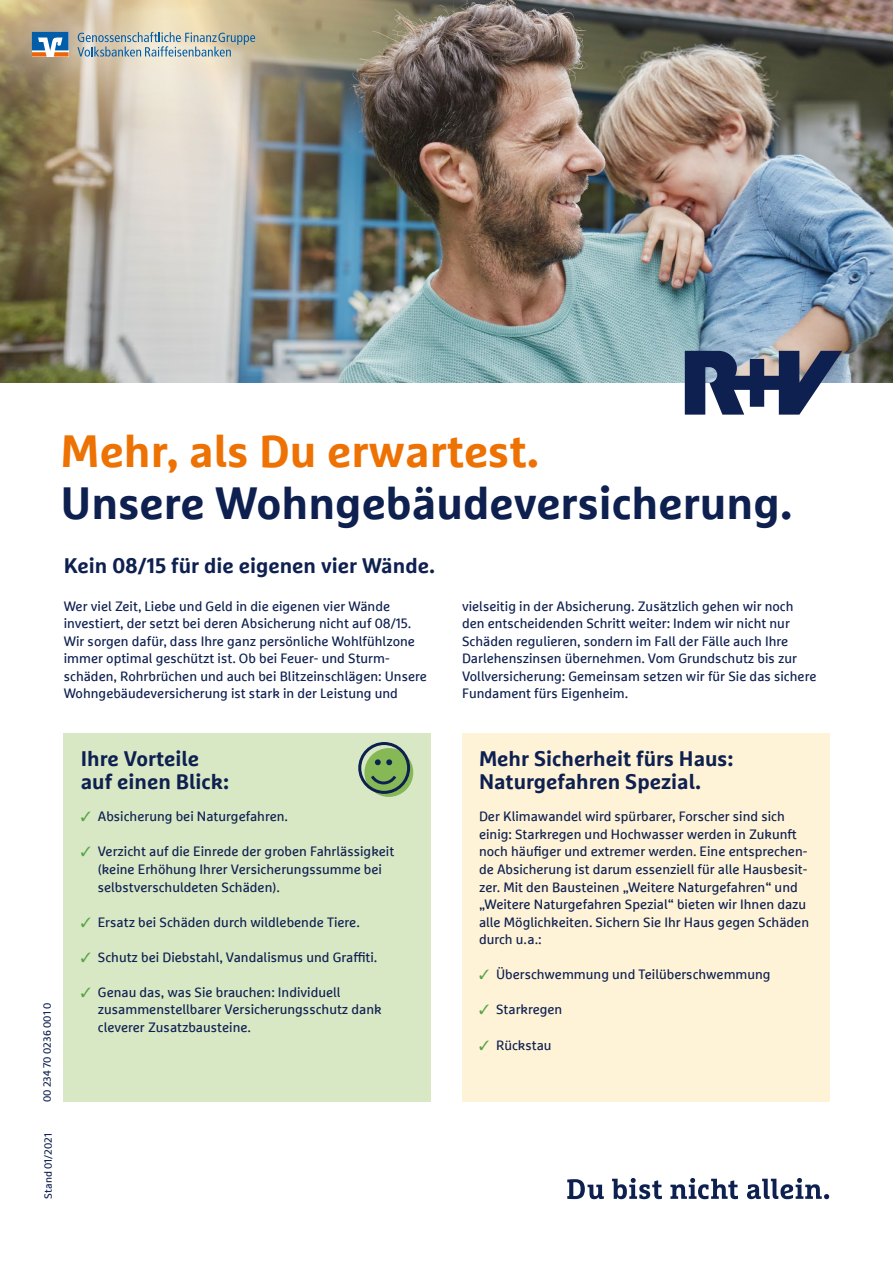
<style>
.page{position:relative;width:893px;height:1263px;background:#fff}
.page>*{position:absolute;margin:0;border:0;box-sizing:border-box;transform-origin:0 0}
.t1{font:700 45px "Marselisfor Ru V";color:#0e2050}
.t2{font:700 45px "Marselisfor Ru V";color:#ee7203}
.t3{font:700 21px/23.1px "Marselisfor Ru V";color:#0e2050}
.t4{font:13.5px/17.5px "Marselisfor Ru V";color:#0e2050}
.t5{font:10.5px "Marselisfor Ru V";color:#0e2050}
.s1{color:#56a446}
</style>
<div class="page">
<div style="left:462px;top:733px;width:367px;height:369px;background:#fff3d7"></div>
<div style="left:64px;top:733px;width:367px;height:369px;background:#d8e8c5"></div>
<img style="left:0;top:0;width:893px;height:383px">
<div style="left:364px;top:748px;width:49px;height:49px;background:#86b856;border-radius:50%"></div>
<svg style="left:358px;top:742px;width:52px;height:52px"></svg>
<div style="left:625px;top:293px;width:268px;height:180px;background:#fff;opacity:.8"></div>
<svg style="left:685px;top:351px;width:157px;height:64px"></svg>
<svg style="left:567px;top:1179px;width:37px;height:20px"></svg>
<svg style="left:612px;top:1178px;width:50px;height:21px"></svg>
<svg style="left:670px;top:1178px;width:68px;height:21px"></svg>
<svg style="left:747px;top:1178px;width:82px;height:21px"></svg>
<svg style="left:0;top:0;width:305px;height:112px;background:#c5b69a"></svg>
<svg style="left:77px;top:32px;width:178px;height:25px;background:#b0bab6"></svg>
<svg style="left:32px;top:32px;width:37px;height:25px"></svg>
<h1 class="t2" style="left:61px;top:423px;width:480px">Mehr, als Du erwartest.</h1>
<h1 class="t1" style="left:61px;top:475px;width:733px">Unsere Wohngebäudeversicherung.</h1>
<h2 class="t3" style="left:64px;top:553px;width:372px">Kein 08/15 für die eigenen vier Wände.</h2>
<p class="t4" style="left:64px;top:597px;width:365px">Wer viel Zeit, Liebe und Geld in die eigenen vier Wände investiert, der setzt bei deren Absicherung nicht auf 08/15.<br>Wir sorgen dafür, dass Ihre ganz persönliche Wohlfühlzone immer optimal geschützt ist. Ob bei Feuer- und Sturm&shy;schäden, Rohrbrüchen und auch bei Blitzeinschlägen: Unsere Wohngebäudeversicherung ist stark in der Leistung und</p>
<p class="t4" style="left:462px;top:597px;width:356px">vielseitig in der Absicherung. Zusätzlich gehen wir noch den entscheidenden Schritt weiter: Indem wir nicht nur Schäden regulieren, sondern im Fall der Fälle auch Ihre Darlehenszinsen übernehmen. Vom Grundschutz bis zur Vollversicherung: Gemeinsam setzen wir für Sie das sichere Fundament fürs Eigenheim.</p>
<p class="t5" style="left:41px;top:1102px;width:101px;rotate:-90deg">00 234 70 0236 001 0</p>
<p class="t5" style="left:42px;top:1199px;width:67px;rotate:-90deg">Stand 01/2021</p>
<h2 class="t3" style="left:81px;top:746px;width:150px">Ihre Vorteile auf einen Blick:</h2>
<p class="t4" style="left:81px;top:807px;width:209px"><span class="s1">✓</span> Absicherung bei Naturgefahren.</p>
<p class="t4" style="left:98px;top:843px;width:298px;text-indent:-17px"><span class="s1">✓</span> Verzicht auf die Einrede der groben Fahrlässigkeit (keine Erhöhung Ihrer Versicherungssumme bei selbstverschuldeten Schäden).</p>
<p class="t4" style="left:81px;top:913px;width:280px"><span class="s1">✓</span> Ersatz bei Schäden durch wildlebende Tiere.</p>
<p class="t4" style="left:81px;top:948px;width:298px"><span class="s1">✓</span> Schutz bei Diebstahl, Vandalismus und Graffiti.</p>
<p class="t4" style="left:98px;top:983px;width:285px;text-indent:-17px"><span class="s1">✓</span> Genau das, was Sie brauchen: Individuell zusammenstellbarer Versicherungsschutz dank cleverer Zusatzbausteine.</p>
<h2 class="t3" style="left:479px;top:746px;width:256px">Mehr Sicherheit fürs Haus:<br>Naturgefahren Spezial.</h2>
<p class="t4" style="left:479px;top:807px;width:332px">Der Klimawandel wird spürbarer, Forscher sind sich einig: Starkregen und Hochwasser werden in Zukunft noch häufiger und extremer werden. Eine entsprechen&shy;de Absicherung ist darum essenziell für alle Hausbesit&shy;zer. Mit den Bausteinen „Weitere Naturgefahren“ und „Weitere Naturgefahren Spezial“ bieten wir Ihnen dazu alle Möglichkeiten. Sichern Sie Ihr Haus gegen Schäden durch u. a.:</p>
<p class="t4" style="left:479px;top:965px;width:293px"><span class="s1">✓</span> Überschwemmung und Teilüberschwemmung</p>
<p class="t4" style="left:479px;top:1001px;width:85px"><span class="s1">✓</span> Starkregen</p>
<p class="t4" style="left:479px;top:1036px;width:74px"><span class="s1">✓</span> Rückstau</p>
</div>
